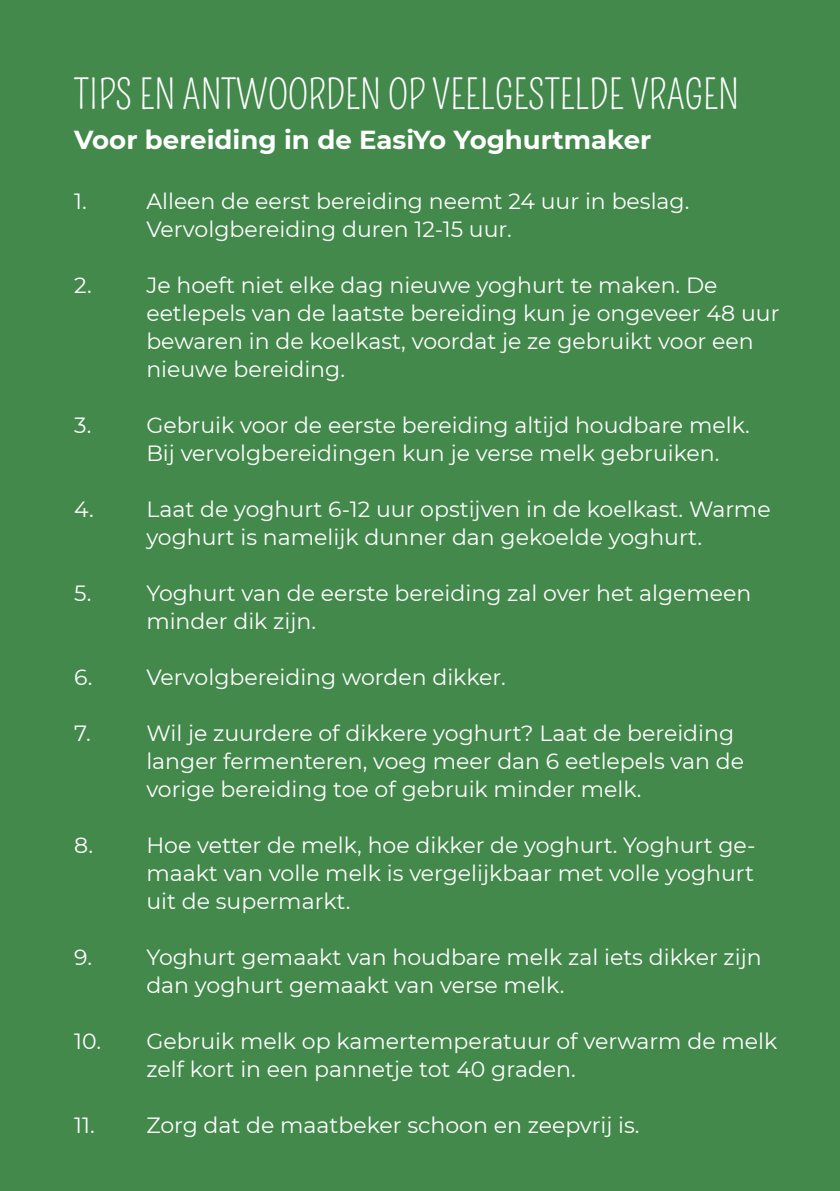
<style>
.page{position:relative;width:840px;height:1191px;background:#fff}
.page>*{position:absolute;margin:0;border:0;box-sizing:border-box;transform-origin:0 0}
.t1{font:40px "Pompiere";color:#fff}
.t2{font:700 26px "Montserrat";color:#fff}
.t3{font:22px/28px "Montserrat";color:#fff}
</style>
<div class="page">
<div style="left:0;top:0;width:839px;height:1191px;background:#43894b"></div>
<h1 class="t1" style="left:74px;top:72px;width:666px">TIPS EN ANTWOORDEN OP VEELGESTELDE VRAGEN</h1>
<p class="t2" style="left:74px;top:128px;width:578px">Voor bereiding in de EasiYo Yoghurtmaker</p>
<p class="t3" style="left:74px;top:189px;width:14px">1.</p>
<p class="t3" style="left:146px;top:189px;width:544px">Alleen de eerst bereiding neemt 24 uur in beslag.<br>Vervolgbereiding duren 12-15 uur.</p>
<p class="t3" style="left:74px;top:273px;width:19px">2.</p>
<p class="t3" style="left:146px;top:273px;width:634px">Je hoeft niet elke dag nieuwe yoghurt te maken. De eetlepels van de laatste bereiding kun je ongeveer 48 uur bewaren in de koelkast, voordat je ze gebruikt voor een nieuwe bereiding.</p>
<p class="t3" style="left:74px;top:413px;width:19px">3.</p>
<p class="t3" style="left:146px;top:413px;width:604px">Gebruik voor de eerste bereiding altijd houdbare melk.<br>Bij vervolgbereidingen kun je verse melk gebruiken.</p>
<p class="t3" style="left:74px;top:497px;width:697px;text-align:center">4. Laat de yoghurt 6-12 uur opstijven in de koelkast. Warme yoghurt is namelijk dunner dan gekoelde yoghurt.</p>
<p class="t3" style="left:74px;top:581px;width:19px">5.</p>
<p class="t3" style="left:146px;top:581px;width:606px">Yoghurt van de eerste bereiding zal over het algemeen minder dik zijn.</p>
<p class="t3" style="left:74px;top:665px;width:20px">6.</p>
<p class="t3" style="left:146px;top:665px;width:361px">Vervolgbereiding worden dikker.</p>
<p class="t3" style="left:74px;top:721px;width:18px">7.</p>
<p class="t3" style="left:146px;top:721px;width:599px">Wil je zuurdere of dikkere yoghurt? Laat de bereiding langer fermenteren, voeg meer dan 6 eetlepels van de vorige bereiding toe of gebruik minder melk.</p>
<p class="t3" style="left:74px;top:833px;width:20px">8.</p>
<p class="t3" style="left:146px;top:833px;width:610px;text-align:justify">Hoe vetter de melk, hoe dikker de yoghurt. Yoghurt ge&shy;maakt van volle melk is vergelijkbaar met volle yoghurt uit de supermarkt.</p>
<p class="t3" style="left:74px;top:945px;width:19px">9.</p>
<p class="t3" style="left:146px;top:945px;width:616px">Yoghurt gemaakt van houdbare melk zal iets dikker zijn dan yoghurt gemaakt van verse melk.</p>
<p class="t3" style="left:146px;top:1029px;width:632px;text-indent:-72px">10. Gebruik melk op kamertemperatuur of verwarm de melk zelf kort in een pannetje tot 40 graden.</p>
<p class="t3" style="left:74px;top:1113px;width:566px">11. Zorg dat de maatbeker schoon en zeepvrij is.</p>
</div>
